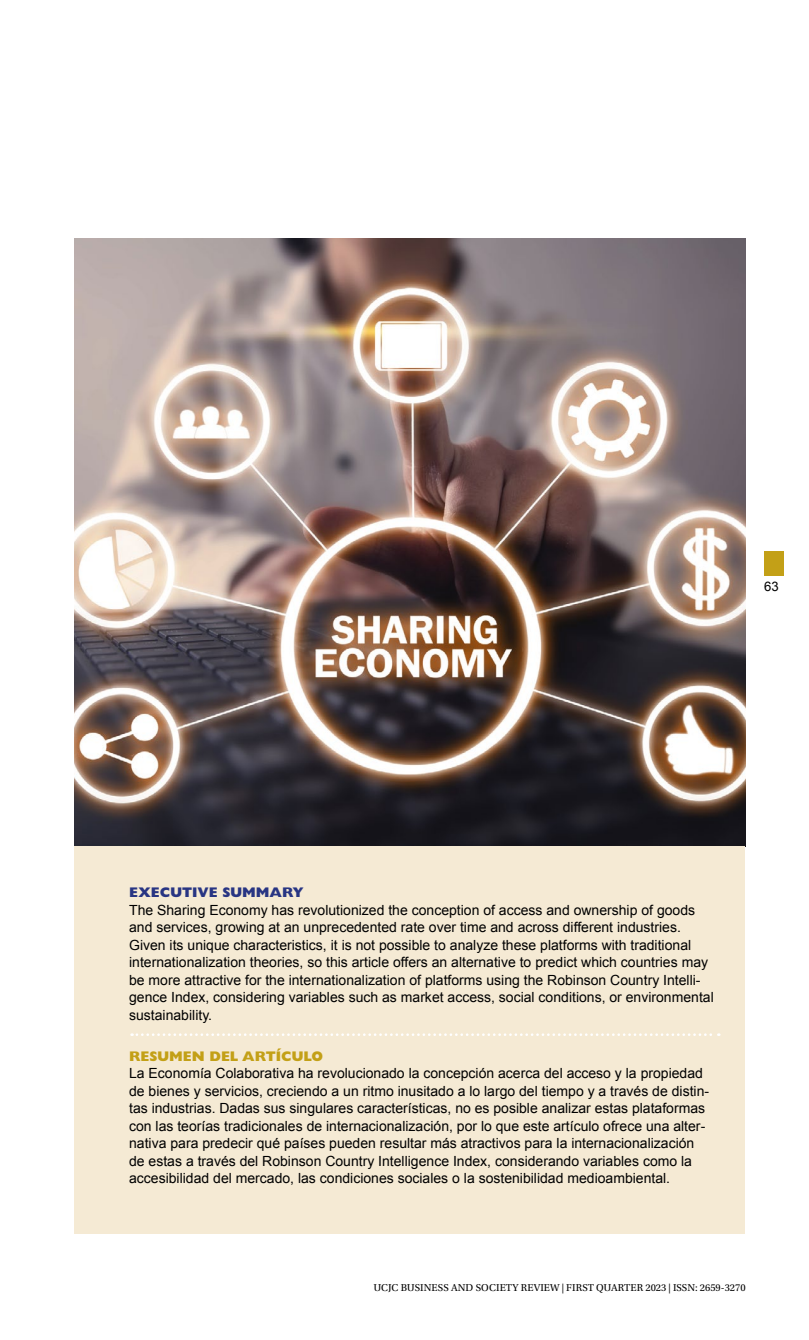
<style>
.page{position:relative;width:809px;height:1340px;background:#fff}
.page>*{position:absolute;margin:0;border:0;box-sizing:border-box;transform-origin:0 0}
.t1{font:14px/17.5px "Arial";color:#000}
.t2{font:800 14px "Gill Sans Std";color:#c3a017}
.t3{font:800 14px "Gill Sans Std";color:#283583}
.t4{font:13.12px "Arial";color:#000}
.t5{font:10.5px "Utopia Std";letter-spacing:.01em;color:#000}
</style>
<div class="page">
<div style="left:764px;top:551px;width:20px;height:24px;background:#c3a017"></div>
<img style="left:74px;top:238px;width:671px;height:608px">
<div style="left:74px;top:846px;width:671px;height:387px;background:#f5ead4"></div>
<svg style="left:132px;top:1033px;width:587px;height:3px"></svg>
<p class="t4" style="left:764px;top:577px;width:16px">63</p>
<p class="t3" style="left:129px;top:884px;width:176px">EXECUTIVE SUMMARY</p>
<p class="t1" style="left:129px;top:901px;width:586px">The Sharing Economy has revolutionized the conception of access and ownership of goods and services, growing at an unprecedented rate over time and across different industries.<br>Given its unique characteristics, it is not possible to analyze these platforms with traditional internationalization theories, so this article offers an alternative to predict which countries may be more attractive for the internationalization of platforms using the Robinson Country Intelli&shy;gence Index, considering variables such as market access, social conditions, or environmental sustainability.</p>
<p class="t2" style="left:129px;top:1047px;width:196px">RESUMEN DEL ARTÍCULO</p>
<p class="t1" style="left:129px;top:1064px;width:581px">La Economía Colaborativa ha revolucionado la concepción acerca del acceso y la propiedad de bienes y servicios, creciendo a un ritmo inusitado a lo largo del tiempo y a través de distin&shy;tas industrias. Dadas sus singulares características, no es posible analizar estas plataformas con las teorías tradicionales de internacionalización, por lo que este artículo ofrece una alter&shy;nativa para predecir qué países pueden resultar más atractivos para la internacionalización de estas a través del Robinson Country Intelligence Index, considerando variables como la accesibilidad del mercado, las condiciones sociales o la sostenibilidad medioambiental.</p>
<p class="t5" style="left:374px;top:1281px;width:373px">UCJC BUSINESS AND SOCIETY REVIEW | FIRST QUARTER 2023 | ISSN: 2659-3270</p>
</div>
